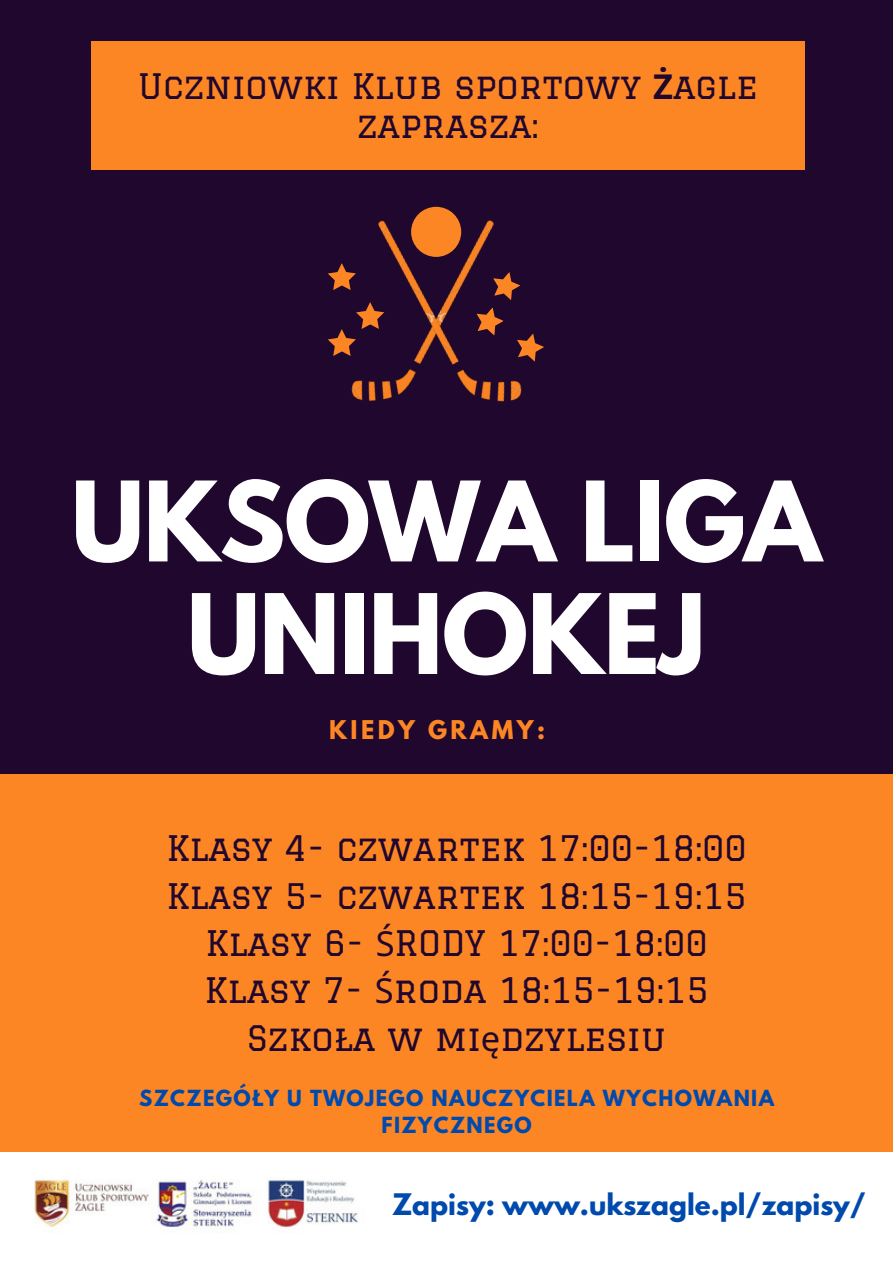
<style>
.page{position:relative;width:893px;height:1263px;background:#20072e}
.page>*{position:absolute;margin:0;border:0;box-sizing:border-box;transform-origin:0 0}
.t1{font:700 98.1px/112.6px "League Spartan";letter-spacing:-.01em;color:#fff;text-align:center}
.t2{font:34.42px/47.4px "Graduate";color:#20072e;text-align:center}
.t3{font:34.35px/39.4px "Graduate";color:#20072e;text-align:center}
.t4{font:700 26.33px "League Spartan";color:#004aad}
.t5{font:700 22.88px "League Spartan";letter-spacing:.15em;color:#fd8624}
.t6{font:700 19.65px/26.5px "League Spartan";letter-spacing:.07em;color:#004aad;text-align:center}
.s1{font-family:"Noto Sans";font-weight:700}
.s2{font-family:"Noto Sans"}
</style>
<div class="page">
<div style="left:91px;top:41px;width:713px;height:129px;background:#fd8624"></div>
<div style="left:0;top:774px;width:893px;height:418px;background:#fd8624"></div>
<img style="left:351px;top:206px;width:171px;height:196px">
<svg style="left:328px;top:263px;width:28px;height:27px"></svg>
<svg style="left:328px;top:302px;width:56px;height:54px"></svg>
<svg style="left:471px;top:270px;width:73px;height:97px"></svg>
<div style="left:411px;top:207px;width:50px;height:50px;background:#fd8624;border-radius:50%"></div>
<img style="left:0;top:1153px;width:892px;height:110px">
<p class="t3" style="left:138px;top:66px;width:621px">Uczniowki Klub sportowy <span class="s1">Ż</span>agle zaprasza:</p>
<h1 class="t1" style="left:71px;top:478px;width:751px">UKSOWA LIGA<br>UNIHOKEJ</h1>
<p class="t5" style="left:329px;top:719px;width:217px">KIEDY GRAMY:</p>
<p class="t2" style="left:166px;top:824px;width:582px">Klasy 4- czwartek 17:00-18:00<br>Klasy 5- czwartek 18:15-19:15<br>Klasy 6- <span class="s2">Ś</span>RODY 17:00-18:00<br>Klasy 7- <span class="s2">Ś</span>roda 18:15-19:15<br>Szkoła w mi<span class="s2">ę</span>dzylesiu</p>
<p class="t6" style="left:139px;top:1087px;width:636px">SZCZEGÓŁY U TWOJEGO NAUCZYCIELA WYCHOWANIA<br>FIZYCZNEGO</p>
<p class="t4" style="left:392px;top:1191px;width:475px">Zapisy: www.ukszagle.pl/zapisy/</p>
</div>
